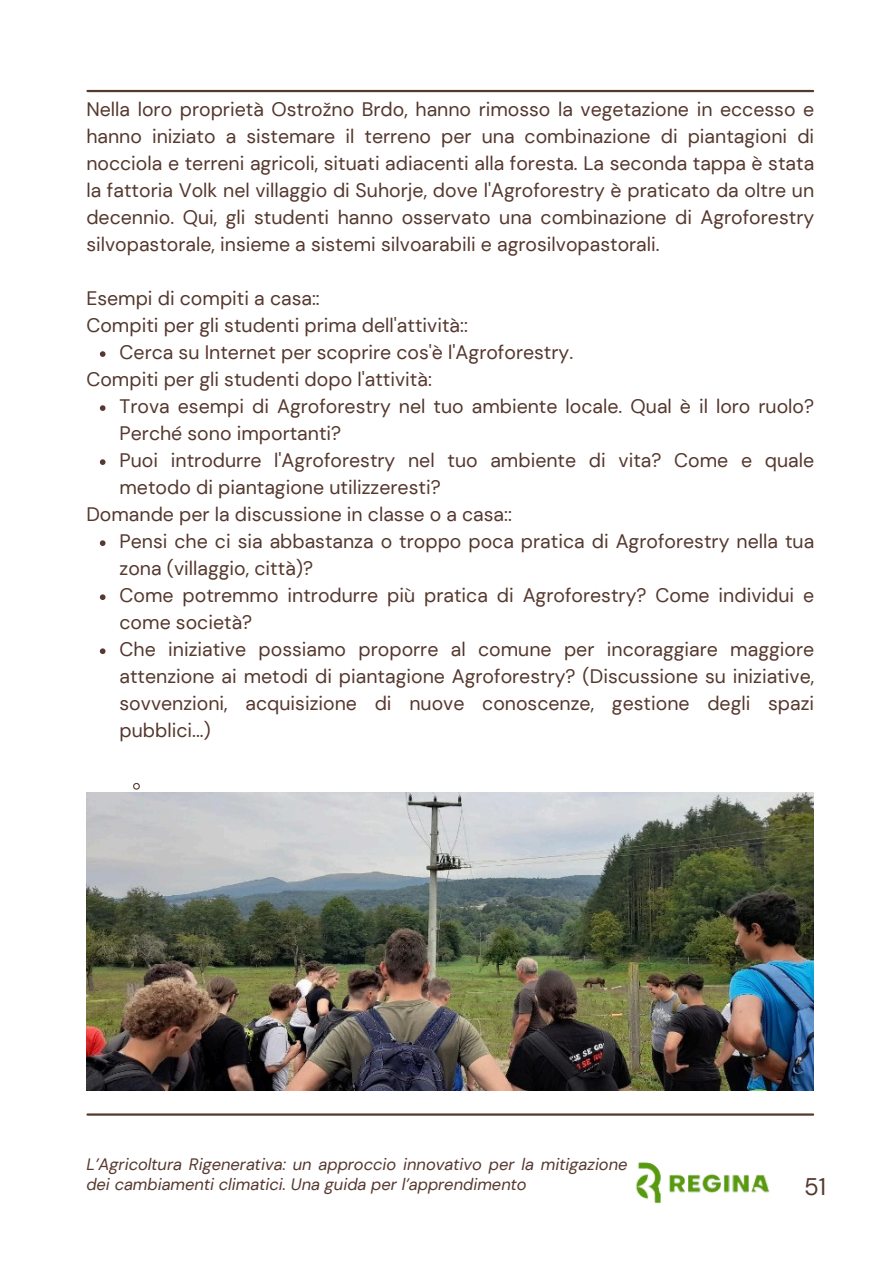
<style>
.page{position:relative;width:894px;height:1264px;background:#fff}
.page>*{position:absolute;margin:0;border:0;box-sizing:border-box;transform-origin:0 0}
.t1{font:24px "DM Sans";color:#55382e}
.t2{font:19.5px/27px "DM Sans";color:#55382e}
.t3{font:italic 16.5px/19.2px "DM Sans";color:#55382e}
</style>
<div class="page">
<img style="left:635px;top:1162px;width:135px;height:42px">
<hr style="left:87px;top:90px;width:725px;height:2px;background:#55382e">
<hr style="left:87px;top:1113px;width:725px;height:2px;background:#55382e">
<svg style="left:100px;top:351px;width:5px;height:6px"></svg>
<svg style="left:100px;top:405px;width:5px;height:6px"></svg>
<svg style="left:100px;top:459px;width:5px;height:6px"></svg>
<svg style="left:100px;top:540px;width:5px;height:6px"></svg>
<svg style="left:100px;top:594px;width:5px;height:6px"></svg>
<svg style="left:100px;top:648px;width:5px;height:6px"></svg>
<svg style="left:133px;top:782px;width:7px;height:8px"></svg>
<img style="left:86px;top:792px;width:727px;height:298px">
<h2 class="t2" style="left:86px;top:96px;width:729px;text-align:justify">Nella loro proprietà Ostrožno Brdo, hanno rimosso la vegetazione in eccesso e hanno iniziato a sistemare il terreno per una combinazione di piantagioni di nocciola e terreni agricoli, situati adiacenti alla foresta. La seconda tappa è stata la fattoria Volk nel villaggio di Suhorje, dove l'Agroforestry è praticato da oltre un decennio. Qui, gli studenti hanno osservato una combinazione di Agroforestry silvopastorale, insieme a sistemi silvoarabili e agrosilvopastorali.</h2>
<h2 class="t2" style="left:86px;top:285px;width:383px">Esempi di compiti a casa::<br>Compiti per gli studenti prima dell'attività::</h2>
<p class="t2" style="left:119px;top:339px;width:455px">Cerca su Internet per scoprire cos'è l'Agroforestry.</p>
<h2 class="t2" style="left:86px;top:366px;width:347px">Compiti per gli studenti dopo l'attività:</h2>
<p class="t2" style="left:119px;top:393px;width:696px">Trova esempi di Agroforestry nel tuo ambiente locale. Qual è il loro ruolo?<br>Perché sono importanti?</p>
<p class="t2" style="left:119px;top:447px;width:696px">Puoi introdurre l'Agroforestry nel tuo ambiente di vita? Come e quale metodo di piantagione utilizzeresti?</p>
<h2 class="t2" style="left:86px;top:501px;width:427px">Domande per la discussione in classe o a casa::</h2>
<p class="t2" style="left:119px;top:528px;width:696px">Pensi che ci sia abbastanza o troppo poca pratica di Agroforestry nella tua zona (villaggio, città)?</p>
<p class="t2" style="left:119px;top:582px;width:696px">Come potremmo introdurre più pratica di Agroforestry? Come individui e come società?</p>
<p class="t2" style="left:119px;top:636px;width:696px;text-align:justify">Che iniziative possiamo proporre al comune per incoraggiare maggiore attenzione ai metodi di piantagione Agroforestry? (Discussione su iniziative, sovvenzioni, acquisizione di nuove conoscenze, gestione degli spazi pubblici...)</p>
<p class="t3" style="left:86px;top:1155px;width:542px">L’Agricoltura Rigenerativa: un approccio innovativo per la mitigazione dei cambiamenti climatici. Una guida per l’apprendimento</p>
<p class="t1" style="left:804px;top:1171px;width:23px">51</p>
</div>
